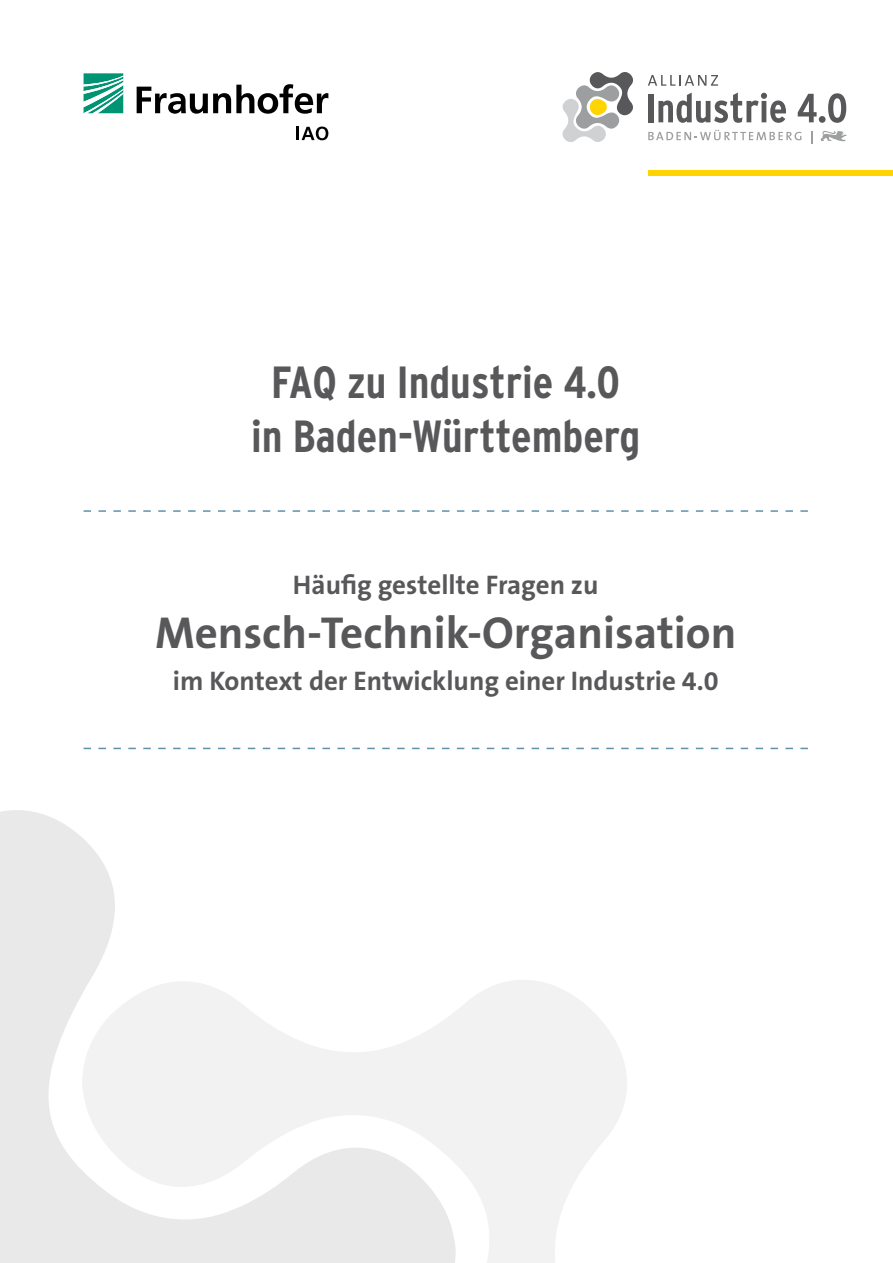
<style>
.page{position:relative;width:893px;height:1263px;background:#fff}
.page>*{position:absolute;margin:0;border:0;box-sizing:border-box;transform-origin:0 0}
.t1{font:700 condensed 45px/54px "Interstate";color:#58585a;text-align:center}
.t2{font:700 45px "The Sans B7";color:#58585a}
.t3{font:700 27px "The Sans B7";color:#58585a}
</style>
<div class="page">
<svg style="left:0;top:810px;width:115px;height:453px;fill:#e9e9ea"></svg>
<svg style="left:82px;top:967px;width:545px;height:296px;fill:#f2f2f3"></svg>
<svg style="left:84px;top:73px;width:39px;height:40px"></svg>
<svg style="left:137px;top:84px;width:191px;height:30px"></svg>
<svg style="left:297px;top:127px;width:31px;height:13px"></svg>
<div style="left:648px;top:170px;width:245px;height:5px;background:#ffd400"></div>
<div style="left:648px;top:94px;width:5px;height:28px;background:#58585a"></div>
<svg style="left:658px;top:93px;width:128px;height:30px"></svg>
<svg style="left:798px;top:94px;width:19px;height:28px"></svg>
<div style="left:819px;top:116px;width:7px;height:7px;background:#58585a;border-radius:50%"></div>
<svg style="left:828px;top:93px;width:18px;height:30px"></svg>
<svg style="left:648px;top:75px;width:70px;height:11px"></svg>
<svg style="left:821px;top:131px;width:26px;height:10px"></svg>
<svg style="left:648px;top:130px;width:153px;height:10px"></svg>
<svg style="left:811px;top:131px;width:1px;height:12px"></svg>
<svg style="left:562px;top:72px;width:72px;height:70px"></svg>
<svg style="left:84px;top:510px;width:724px;height:2px"></svg>
<svg style="left:84px;top:748px;width:724px;height:1px"></svg>
<h1 class="t1" style="left:251px;top:355px;width:391px">FAQ zu Industrie 4.0 in Baden-Württemberg</h1>
<p class="t3" style="left:293px;top:570px;width:307px">Häufig gestellte Fragen zu</p>
<h1 class="t2" style="left:155px;top:609px;width:583px">Mensch-Technik-Organisation</h1>
<p class="t3" style="left:173px;top:666px;width:547px">im Kontext der Entwicklung einer Industrie 4.0</p>
</div>
